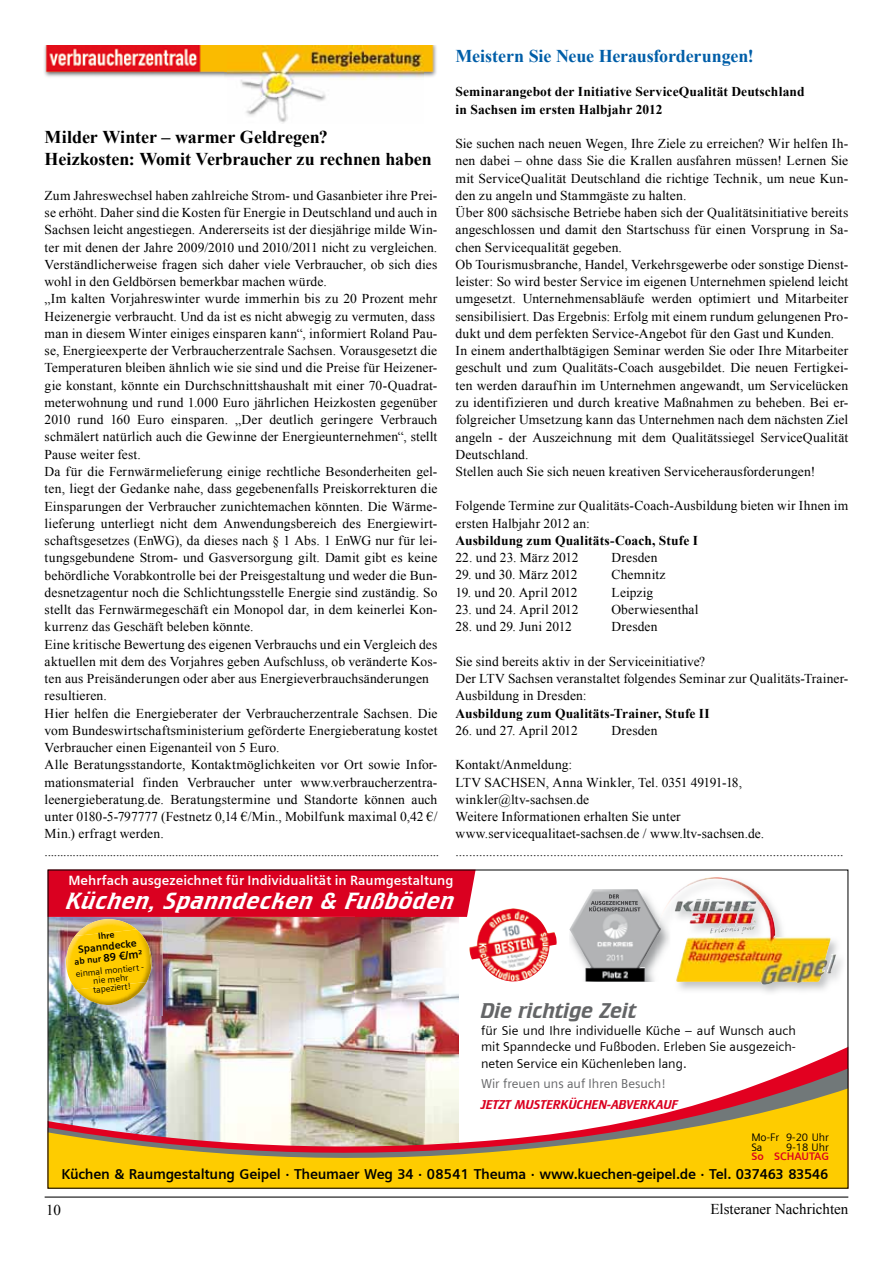
<style>
.page{position:relative;width:893px;height:1263px;background:#fff}
.page>*{position:absolute;margin:0;border:0;box-sizing:border-box;transform-origin:0 0}
.t1{font:italic 23.7px "Crillee BT";letter-spacing:.03em;color:#fff}
.t2{font:italic 21.6px "Crillee BT";color:#646567}
.t3{font:700 18px/21.6px "Times New Roman";letter-spacing:-.005em;color:#000}
.t4{font:700 18px "Times New Roman";letter-spacing:-.005em;color:#005ea8}
.t5{font:15px "Times New Roman";color:#000}
.t6{font:700 14.4px "Siemens Sans";letter-spacing:-.02em;color:#000}
.t7{font:13.5px/17.2px "Times New Roman";letter-spacing:.01em;color:#000}
.t8{font:700 13.5px/17.2px "Times New Roman";letter-spacing:.01em;color:#000}
.t9{font:700 13.5px "Siemens Sans";color:#fff}
.t10{font:12.9px/16.8px "Siemens Sans";color:#000;text-align:justify}
.t11{font:12.9px "Siemens Sans";color:#646567}
.t12{font:italic 12.9px "Crillee BT";color:#da0020}
.t13{font:700 11.25px "Siemens Sans";color:#000}
.t14{font:10.95px/9.8px "Siemens Sans";color:#000}
.t15{font:700 10.95px "Siemens Sans";color:#da0020}
.t16{font:700 10.5px "Siemens Sans";color:#000}
.t17{font:9px/8.7px "Siemens Sans";color:#000;text-align:center}
.t18{font:700 9px "Siemens Sans";color:#000}
.s1{font-size:9px}
</style>
<div class="page">
<hr style="left:45px;top:1196px;width:803px;height:1px;background:#000">
<img style="left:50px;top:917px;width:409px;height:106px">
<img style="left:50px;top:1023px;width:409px;height:23px">
<img style="left:50px;top:1046px;width:796px;height:140px">
<img style="left:676px;top:877px;width:166px;height:116px">
<img style="left:670px;top:879px;width:100px;height:58px">
<div style="left:50px;top:872px;width:426px;height:45px;background:#da0020"></div>
<img style="left:68px;top:921px;width:95px;height:95px">
<img style="left:97px;top:919px;width:24px;height:2px">
<img style="left:75px;top:921px;width:62px;height:8px">
<img style="left:76px;top:948px;width:76px;height:57px">
<img style="left:66px;top:950px;width:2px;height:24px">
<img style="left:68px;top:929px;width:83px;height:60px">
<img style="left:569px;top:889px;width:100px;height:92px">
<img style="left:657px;top:899px;width:13px;height:37px">
<img style="left:583px;top:889px;width:9px;height:15px">
<img style="left:602px;top:894px;width:18px;height:1px">
<img style="left:599px;top:895px;width:39px;height:10px">
<img style="left:469px;top:908px;width:88px;height:73px">
<img style="left:44px;top:46px;width:183px;height:31px">
<img style="left:227px;top:46px;width:198px;height:77px">
<img style="left:425px;top:46px;width:12px;height:31px">
<h3 class="t3" style="left:45px;top:126px;width:389px">Milder Winter – warmer Geldregen?<br>Heizkosten: Womit Verbraucher zu rechnen haben</h3>
<p class="t7" style="left:45px;top:187px;width:394px">Zum Jahreswechsel haben zahlreiche Strom- und Gasanbieter ihre Prei&shy;se erhöht. Daher sind die Kosten für Energie in Deutschland und auch in Sachsen leicht angestiegen. Andererseits ist der diesjährige milde Win&shy;ter mit denen der Jahre 2009/2010 und 2010/2011 nicht zu vergleichen.<br>Verständlicherweise fragen sich daher viele Verbraucher, ob sich dies wohl in den Geldbörsen bemerkbar machen würde.<br>„Im kalten Vorjahreswinter wurde immerhin bis zu 20 Prozent mehr Heizenergie verbraucht. Und da ist es nicht abwegig zu vermuten, dass man in diesem Winter einiges einsparen kann“, informiert Roland Pau&shy;se, Energieexperte der Verbraucherzentrale Sachsen. Vorausgesetzt die Temperaturen bleiben ähnlich wie sie sind und die Preise für Heizener&shy;gie konstant, könnte ein Durchschnittshaushalt mit einer 70-Quadrat&shy;meterwohnung und rund 1.000 Euro jährlichen Heizkosten gegenüber 2010 rund 160 Euro einsparen. „Der deutlich geringere Verbrauch schmälert natürlich auch die Gewinne der Energieunternehmen“, stellt Pause weiter fest.<br>Da für die Fernwärmelieferung einige rechtliche Besonderheiten gel&shy;ten, liegt der Gedanke nahe, dass gegebenenfalls Preiskorrekturen die Einsparungen der Verbraucher zunichtemachen könnten. Die Wärme&shy;lieferung unterliegt nicht dem Anwendungsbereich des Energiewirt&shy;schaftsgesetzes (EnWG), da dieses nach § 1 Abs. 1 EnWG nur für lei&shy;tungsgebundene Strom- und Gasversorgung gilt. Damit gibt es keine behördliche Vorabkontrolle bei der Preisgestaltung und weder die Bun&shy;desnetzagentur noch die Schlichtungsstelle Energie sind zuständig. So stellt das Fernwärmegeschäft ein Monopol dar, in dem keinerlei Kon&shy;kurrenz das Geschäft beleben könnte.<br>Eine kritische Bewertung des eigenen Verbrauchs und ein Vergleich des aktuellen mit dem des Vorjahres geben Aufschluss, ob veränderte Kos&shy;ten aus Preisänderungen oder aber aus Energieverbrauchsänderungen resultieren.<br>Hier helfen die Energieberater der Verbraucherzentrale Sachsen. Die vom Bundeswirtschaftsministerium geförderte Energieberatung kostet Verbraucher einen Eigenanteil von 5 Euro.<br>Alle Beratungsstandorte, Kontaktmöglichkeiten vor Ort sowie Infor&shy;mationsmaterial finden Verbraucher unter www.verbraucherzentra&shy;leenergieberatung.de. Beratungstermine und Standorte können auch unter 0180-5-797777 (Festnetz 0,14 €/Min., Mobilfunk maximal 0,42 €/ Min.) erfragt werden.</p>
<p class="t7" style="left:45px;top:842px;width:396px">...............................................................................................................................</p>
<h3 class="t4" style="left:455px;top:43px;width:300px">Meistern Sie Neue Herausforderungen!</h3>
<p class="t8" style="left:455px;top:83px;width:351px">Seminarangebot der Initiative ServiceQualität Deutschland in Sachsen im ersten Halbjahr 2012</p>
<p class="t7" style="left:455px;top:135px;width:394px">Sie suchen nach neuen Wegen, Ihre Ziele zu erreichen? Wir helfen Ih&shy;nen dabei – ohne dass Sie die Krallen ausfahren müssen! Lernen Sie mit ServiceQualität Deutschland die richtige Technik, um neue Kun&shy;den zu angeln und Stammgäste zu halten.<br>Über 800 sächsische Betriebe haben sich der Qualitätsinitiative bereits angeschlossen und damit den Startschuss für einen Vorsprung in Sa&shy;chen Servicequalität gegeben.<br>Ob Tourismusbranche, Handel, Verkehrsgewerbe oder sonstige Dienst&shy;leister: So wird bester Service im eigenen Unternehmen spielend leicht umgesetzt. Unternehmensabläufe werden optimiert und Mitarbeiter sensibilisiert. Das Ergebnis: Erfolg mit einem rundum gelungenen Pro&shy;dukt und dem perfekten Service-Angebot für den Gast und Kunden.<br>In einem anderthalbtägigen Seminar werden Sie oder Ihre Mitarbeiter geschult und zum Qualitäts-Coach ausgebildet. Die neuen Fertigkei&shy;ten werden daraufhin im Unternehmen angewandt, um Servicelücken zu identifizieren und durch kreative Maßnahmen zu beheben. Bei er&shy;folgreicher Umsetzung kann das Unternehmen nach dem nächsten Ziel angeln - der Auszeichnung mit dem Qualitätssiegel ServiceQualität Deutschland.<br>Stellen auch Sie sich neuen kreativen Serviceherausforderungen!</p>
<p class="t7" style="left:455px;top:497px;width:394px">Folgende Termine zur Qualitäts-Coach-Ausbildung bieten wir Ihnen im ersten Halbjahr 2012 an:</p>
<p class="t8" style="left:455px;top:531px;width:244px">Ausbildung zum Qualitäts-Coach, Stufe I</p>
<p class="t7" style="left:455px;top:549px;width:125px">22. und 23. März 2012</p>
<p class="t7" style="left:611px;top:549px;width:48px">Dresden</p>
<p class="t7" style="left:455px;top:566px;width:124px">29. und 30. März 2012</p>
<p class="t7" style="left:611px;top:566px;width:55px">Chemnitz</p>
<p class="t7" style="left:455px;top:583px;width:124px">19. und 20. April 2012</p>
<p class="t7" style="left:611px;top:583px;width:43px">Leipzig</p>
<p class="t7" style="left:455px;top:601px;width:124px">23. und 24. April 2012</p>
<p class="t7" style="left:611px;top:601px;width:88px">Oberwiesenthal</p>
<p class="t7" style="left:455px;top:618px;width:118px">28. und 29. Juni 2012</p>
<p class="t7" style="left:611px;top:618px;width:48px">Dresden</p>
<p class="t7" style="left:455px;top:652px;width:394px">Sie sind bereits aktiv in der Serviceinitiative?<br>Der LTV Sachsen veranstaltet folgendes Seminar zur Qualitäts-Trainer-<br>Ausbildung in Dresden:</p>
<p class="t8" style="left:455px;top:704px;width:256px">Ausbildung zum Qualitäts-Trainer, Stufe II</p>
<p class="t7" style="left:455px;top:721px;width:124px">26. und 27. April 2012</p>
<p class="t7" style="left:611px;top:721px;width:48px">Dresden</p>
<p class="t7" style="left:455px;top:756px;width:390px">Kontakt/Anmeldung:<br>LTV SACHSEN, Anna Winkler, Tel. 0351 49191-18, winkler@ltv-sachsen.de<br>Weitere Informationen erhalten Sie unter www.servicequalitaet-sachsen.de / www.ltv-sachsen.de. ...................................................................................................................</p>
<p class="t9" style="left:68px;top:873px;width:387px">Mehrfach ausgezeichnet für Individualität in Raumgestaltung</p>
<h1 class="t1" style="left:66px;top:886px;width:392px">Küchen, Spanndecken &amp; Fußböden</h1>
<p class="t18" style="left:98px;top:931px;width:18px;rotate:-6deg">Ihre</p>
<p class="t16" style="left:77px;top:943px;width:61px;rotate:-6deg">Spanndecke</p>
<p class="t13" style="left:74px;top:954px;width:70px;rotate:-6deg"><span class="s1">ab nur</span> 89 €/m²</p>
<p class="t17" style="left:75px;top:970px;width:70px;rotate:-6deg">einmal montiert - nie mehr tapeziert!</p>
<h2 class="t2" style="left:481px;top:997px;width:157px">Die richtige Zeit</h2>
<p class="t10" style="left:481px;top:1022px;width:316px">für Sie und Ihre individuelle Küche – auf Wunsch auch mit Spanndecke und Fußboden. Erleben Sie ausgezeich&shy;neten Service ein Küchenleben lang.</p>
<p class="t11" style="left:481px;top:1077px;width:186px">Wir freuen uns auf Ihren Besuch!</p>
<p class="t12" style="left:481px;top:1096px;width:199px">JETZT MUSTERKÜCHEN-ABVERKAUF</p>
<p class="t14" style="left:751px;top:1132px;width:79px">Mo-Fr 9-20 Uhr<br>Sa</p>
<p class="t14" style="left:786px;top:1142px;width:44px">9-18 Uhr</p>
<p class="t15" style="left:751px;top:1150px;width:79px">So SCHAUTAG</p>
<p class="t6" style="left:62px;top:1166px;width:768px">Küchen &amp; Raumgestaltung Geipel · Theumaer Weg 34 · 08541 Theuma · www.kuechen-geipel.de · Tel. 037463 83546</p>
<p class="t5" style="left:46px;top:1200px;width:17px">10</p>
<p class="t5" style="left:710px;top:1199px;width:139px">Elsteraner Nachrichten</p>
</div>
